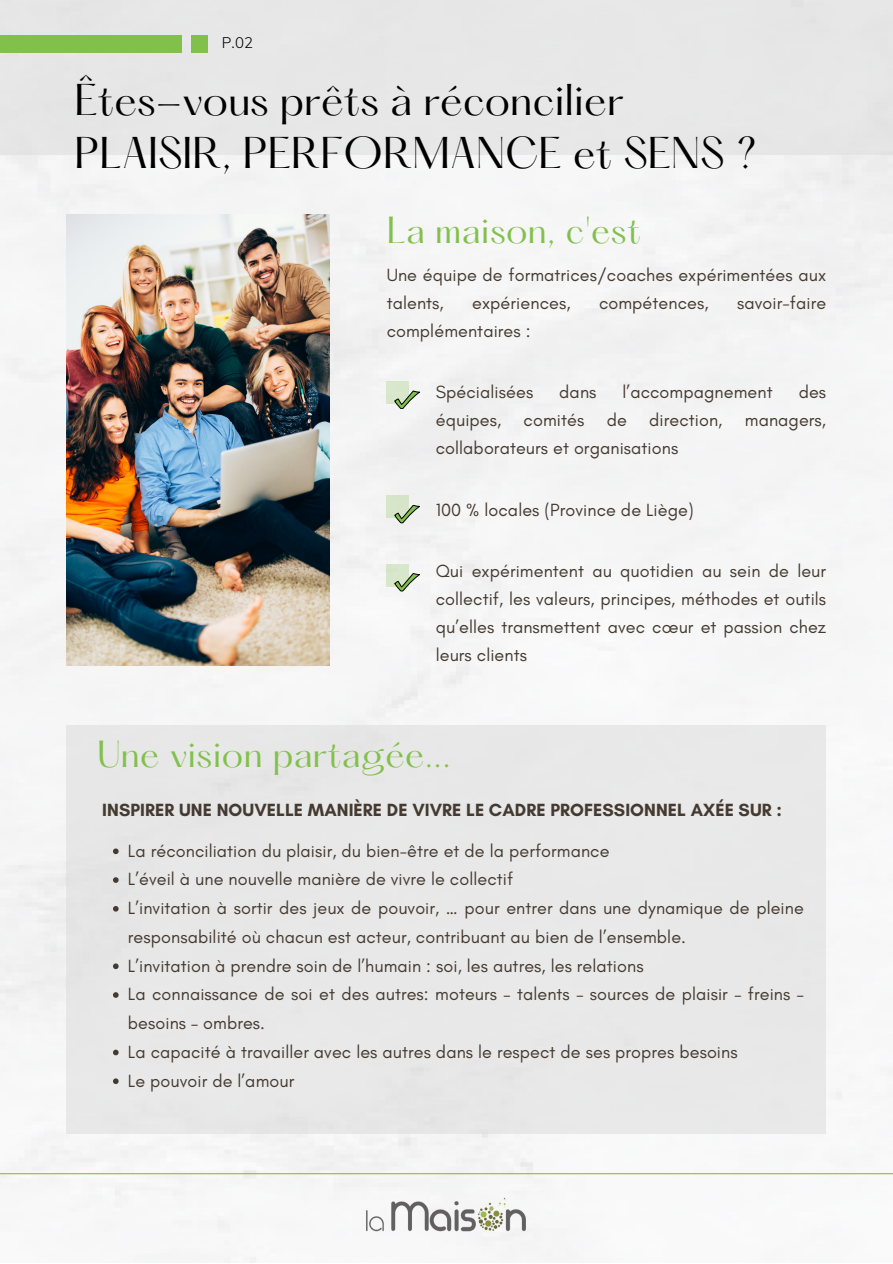
<style>
.page{position:relative;width:893px;height:1264px;background:#fff}
.page>*{position:absolute;margin:0;border:0;box-sizing:border-box;transform-origin:0 0}
.t1{font:38.85px "Hatton";color:#000}
.t2{font:33px "Hatton";letter-spacing:.01em;color:#82c04c}
.t3{font:18px/28px "Glacial Indifference";letter-spacing:.005em;color:#443a31}
.t4{font:700 18px "Glacial Indifference";letter-spacing:.005em;color:#443a31}
.t5{font:300 15px "Muli";color:#000}
</style>
<div class="page">
<div style="left:0;top:155px;width:892px;height:1107px;background:#f5f5f6"></div>
<img style="left:66px;top:215px;width:263px;height:450px">
<div style="left:386px;top:381px;width:23px;height:23px;background:#d8e7cb"></div>
<svg style="left:395px;top:391px;width:24px;height:18px"></svg>
<div style="left:386px;top:495px;width:23px;height:23px;background:#d6e5c8"></div>
<svg style="left:395px;top:505px;width:24px;height:18px"></svg>
<div style="left:386px;top:564px;width:23px;height:22px;background:#d7e7ca"></div>
<svg style="left:395px;top:573px;width:24px;height:18px"></svg>
<div style="left:0;top:0;width:892px;height:155px;background:#e7e7e7"></div>
<img style="left:343px;top:1182px;width:206px;height:64px">
<div style="left:0;top:36px;width:182px;height:17px;background:#82c04c"></div>
<div style="left:191px;top:36px;width:17px;height:17px;background:#82c04c"></div>
<hr style="left:0;top:1173px;width:892px;height:1px;background:#82c04c">
<div style="left:66px;top:725px;width:760px;height:408px;background:#e8e8e8"></div>
<svg style="left:113px;top:848px;width:6px;height:6px"></svg>
<svg style="left:113px;top:877px;width:6px;height:5px"></svg>
<svg style="left:113px;top:906px;width:6px;height:5px"></svg>
<svg style="left:113px;top:963px;width:6px;height:6px"></svg>
<svg style="left:113px;top:992px;width:6px;height:5px"></svg>
<svg style="left:113px;top:1049px;width:6px;height:6px"></svg>
<svg style="left:113px;top:1078px;width:6px;height:6px"></svg>
<p class="t5" style="left:222px;top:33px;width:33px">P.02</p>
<p class="t1" style="left:75px;top:81px;width:550px">Êtes-vous prêts à réconcilier</p>
<p class="t1" style="left:75px;top:134px;width:684px">PLAISIR, PERFORMANCE et SENS ?</p>
<p class="t2" style="left:386px;top:214px;width:256px">La maison, c'est</p>
<p class="t3" style="left:386px;top:260px;width:441px">Une équipe de formatrices/coaches expérimentées aux talents,</p>
<p class="t3" style="left:472px;top:288px;width:100px">expériences,</p>
<p class="t3" style="left:599px;top:288px;width:111px">compétences,</p>
<p class="t3" style="left:737px;top:288px;width:90px">savoir-faire</p>
<p class="t3" style="left:386px;top:317px;width:145px">complémentaires :</p>
<p class="t3" style="left:435px;top:378px;width:99px">Spécialisées</p>
<p class="t3" style="left:559px;top:378px;width:39px">dans</p>
<p class="t3" style="left:622px;top:378px;width:151px">l’accompagnement</p>
<p class="t3" style="left:435px;top:378px;width:392px;text-align:justify;text-indent:363px">des équipes, comités de direction, managers, collaborateurs et organisations</p>
<p class="t3" style="left:435px;top:495px;width:259px">100 % locales (Province de Liège)</p>
<p class="t3" style="left:435px;top:557px;width:392px;text-align:justify">Qui expérimentent au quotidien au sein de leur collectif, les valeurs, principes, méthodes et outils qu’elles transmettent avec cœur et passion chez leurs clients</p>
<p class="t2" style="left:97px;top:738px;width:355px">Une vision partagée...</p>
<p class="t4" style="left:102px;top:799px;width:681px">INSPIRER UNE NOUVELLE MANIÈRE DE VIVRE LE CADRE PROFESSIONNEL AXÉE SUR :</p>
<p class="t3" style="left:128px;top:836px;width:483px">La réconciliation du plaisir, du bien-être et de la performance</p>
<p class="t3" style="left:128px;top:865px;width:387px">L’éveil à une nouvelle manière de vivre le collectif</p>
<p class="t3" style="left:128px;top:893px;width:677px;line-height:28.8px">L’invitation à sortir des jeux de pouvoir, … pour entrer dans une dynamique de pleine responsabilité où chacun est acteur, contribuant au bien de l’ensemble.</p>
<p class="t3" style="left:128px;top:951px;width:517px">L’invitation à prendre soin de l’humain : soi, les autres, les relations</p>
<p class="t3" style="left:128px;top:979px;width:677px;line-height:28.8px">La connaissance de soi et des autres: moteurs – talents – sources de plaisir – freins – besoins – ombres.</p>
<p class="t3" style="left:128px;top:1037px;width:611px">La capacité à travailler avec les autres dans le respect de ses propres besoins</p>
<p class="t3" style="left:128px;top:1066px;width:168px">Le pouvoir de l’amour</p>
</div>
